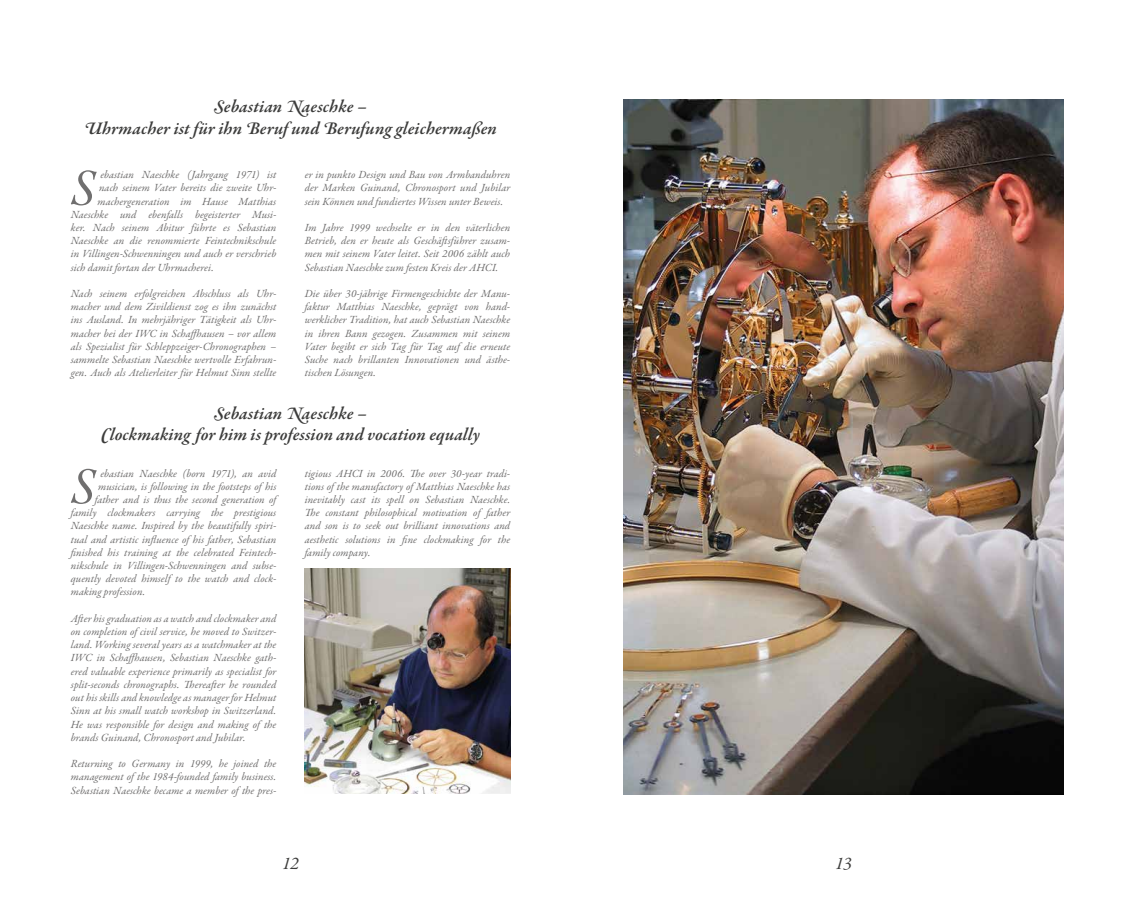
<style>
.page{position:relative;width:1134px;height:916px;background:#fff}
.page>*{position:absolute;margin:0;border:0;box-sizing:border-box;transform-origin:0 0}
.t1{font:italic 51.8px "Garamond Premr Pro";color:#706f6f}
.t2{font:italic 600 18px/21.6px "Garamond Premr Pro";letter-spacing:-.005em;color:#3c3c3b;text-align:center}
.t3{font:italic 18px "Garamond Premr Pro";color:#3c3c3b}
.t4{font:italic 11px/13.2px "Garamond Premr Pro";letter-spacing:-.005em;color:#706f6f;text-align:justify}
</style>
<div class="page">
<img style="left:624px;top:99px;width:439px;height:695px">
<img style="left:305px;top:568px;width:205px;height:225px">
<h2 class="t2" style="left:84px;top:97px;width:414px">Sebastian Naeschke –<br>Uhrmacher ist für ihn Berufund Berufung gleichermaßen</h2>
<h1 class="t1" style="left:70px;top:156px;width:28px">S</h1>
<p class="t4" style="left:100px;top:169px;width:178px">ebastian Naeschke (Jahrgang 1971) ist</p>
<p class="t4" style="left:99px;top:182px;width:179px">nach seinem Vater bereits die zweite Uhr-</p>
<p class="t4" style="left:98px;top:195px;width:180px">machergeneration im Hause Matthias</p>
<p class="t4" style="left:71px;top:208px;width:207px">Naeschke und ebenfalls begeisterter Musi-</p>
<p class="t4" style="left:71px;top:221px;width:207px">ker. Nach seinem Abitur führte es Sebastian</p>
<p class="t4" style="left:71px;top:235px;width:207px">Naeschke an die renommierte Feintechnikschule</p>
<p class="t4" style="left:71px;top:248px;width:207px">in Villingen-Schwenningen und auch er verschrieb</p>
<p class="t4" style="left:71px;top:261px;width:145px">sich damit fortan der Uhrmacherei.</p>
<p class="t4" style="left:71px;top:287px;width:207px">Nach seinem erfolgreichen Abschluss als Uhr&shy;macher und dem Zivildienst zog es ihn zunächst ins Ausland. In mehrjähriger Tätigkeit als Uhr&shy;macher bei der IWC in Schaffhausen – vor allem als Spezialist für Schleppzeiger-Chronographen – sammelte Sebastian Naeschke wertvolle Erfahrun&shy;gen. Auch als Atelierleiter für Helmut Sinn stellte</p>
<p class="t4" style="left:305px;top:169px;width:207px">er in punkto Design und Bau von Armbanduhren der Marken Guinand, Chronosport und Jubilar sein Können und fundiertes Wissen unter Beweis.</p>
<p class="t4" style="left:305px;top:221px;width:207px">Im Jahre 1999 wechselte er in den väterlichen Betrieb, den er heute als Geschäftsführer zusam&shy;men mit seinem Vater leitet. Seit 2006 zählt auch Sebastian Naeschke zum festen Kreis der AHCI.</p>
<p class="t4" style="left:305px;top:287px;width:207px">Die über 30-jährige Firmengeschichte der Manu&shy;faktur Matthias Naeschke, geprägt von hand&shy;werklicher Tradition, hat auch Sebastian Naeschke in ihren Bann gezogen. Zusammen mit seinem Vater begibt er sich Tag für Tag auf die erneute Suche nach brillanten Innovationen und ästhe&shy;tischen Lösungen.</p>
<h2 class="t2" style="left:101px;top:403px;width:380px">Sebastian Naeschke –<br>Clockmaking for him is profession and vocation equally</h2>
<p class="t4" style="left:305px;top:467px;width:208px">tigious AHCI in 2006. The over 30-year tradi&shy;tions of the manufactory of Matthias Naeschke has inevitably cast its spell on Sebastian Naeschke.<br>The constant philosophical motivation of father and son is to seek out brilliant innovations and aesthetic solutions in fine clockmaking for the family company.</p>
<h1 class="t1" style="left:70px;top:454px;width:28px">S</h1>
<p class="t4" style="left:100px;top:467px;width:178px">ebastian Naeschke (born 1971), an avid</p>
<p class="t4" style="left:98px;top:480px;width:180px">musician, is following in the footsteps of his</p>
<p class="t4" style="left:95px;top:493px;width:183px">father and is thus the second generation of</p>
<p class="t4" style="left:71px;top:507px;width:207px">family clockmakers carrying the prestigious</p>
<p class="t4" style="left:71px;top:520px;width:207px">Naeschke name. Inspired by the beautifully spiri-</p>
<p class="t4" style="left:71px;top:533px;width:207px">tual and artistic influence of his father, Sebastian</p>
<p class="t4" style="left:71px;top:546px;width:207px">finished his training at the celebrated Feintech-</p>
<p class="t4" style="left:71px;top:559px;width:207px">nikschule in Villingen-Schwenningen and subse-</p>
<p class="t4" style="left:71px;top:573px;width:207px">quently devoted himself to the watch and clock-</p>
<p class="t4" style="left:71px;top:586px;width:76px">making profession.</p>
<p class="t4" style="left:71px;top:612px;width:208px">After his graduation as a watch and clockmaker and on completion of civil service, he moved to Switzer&shy;land. Working several years as a watchmaker at the IWC in Schaffhausen, Sebastian Naeschke gath&shy;ered valuable experience primarily as specialist for split-seconds chronographs. Thereafter he rounded out his skills and knowledge as manager for Helmut Sinn at his small watch workshop in Switzerland.<br>He was responsible for design and making of the brands Guinand, Chronosport and Jubilar.</p>
<p class="t4" style="left:71px;top:757px;width:207px">Returning to Germany in 1999, he joined the management of the 1984-founded family business.<br>Sebastian Naeschke became a member of the pres-</p>
<h2 class="t3" style="left:282px;top:852px;width:18px">12</h2>
<h2 class="t3" style="left:835px;top:852px;width:18px">13</h2>
</div>
